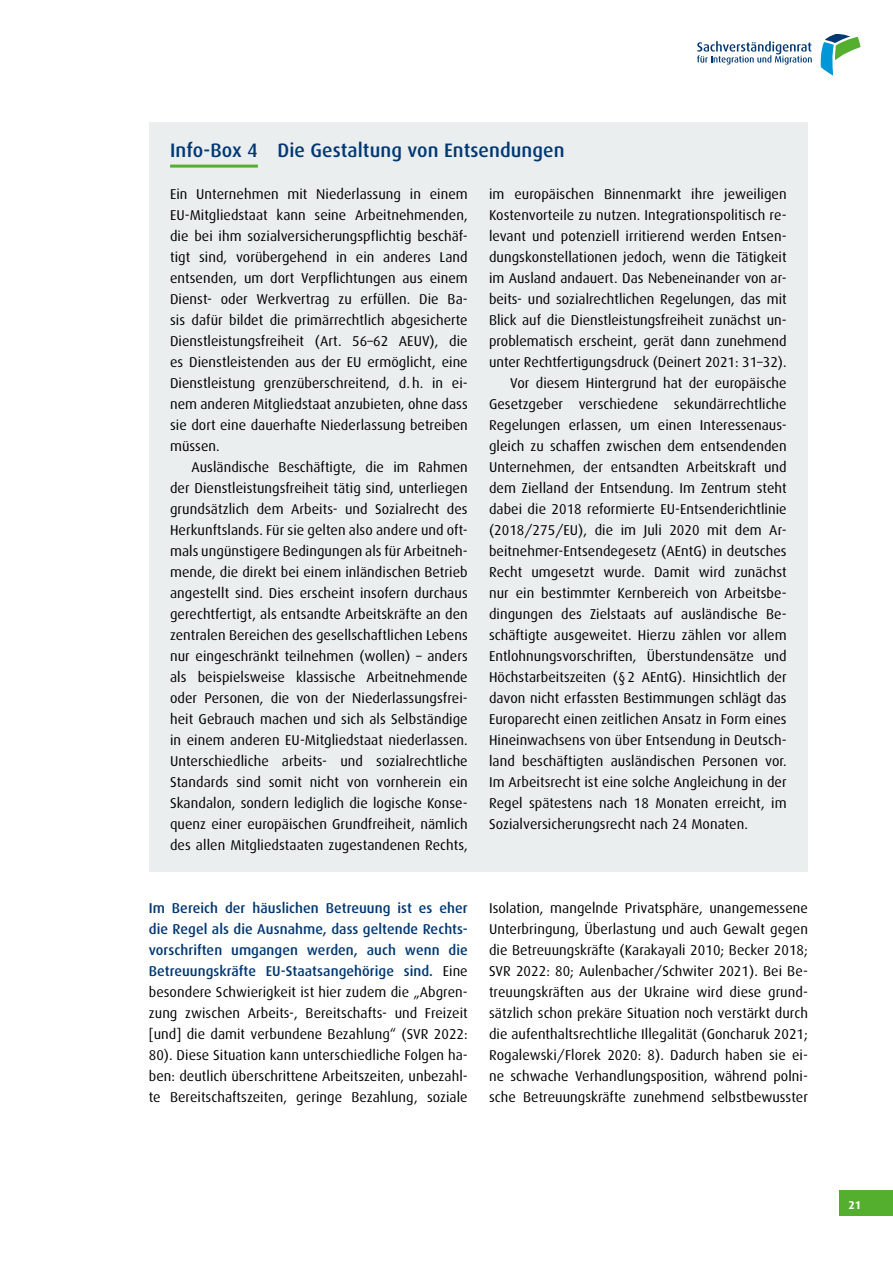
<style>
.page{position:relative;width:893px;height:1263px;background:#fff}
.page>*{position:absolute;margin:0;border:0;box-sizing:border-box;transform-origin:0 0}
.t1{font:500 19.5px "Dax";letter-spacing:.005em;color:#003874}
.t2{font:14.25px/21px "Dax";letter-spacing:.005em;color:#000;text-align:justify}
.t3{font:700 11.25px "Dax";color:#fff}
.s1{font-weight:500;color:#003874}
</style>
<div class="page">
<div style="left:840px;top:1191px;width:53px;height:25px;background:#54af2e"></div>
<svg style="left:820px;top:34px;width:40px;height:42px"></svg>
<svg style="left:697px;top:41px;width:115px;height:24px"></svg>
<div style="left:149px;top:122px;width:659px;height:56px;background:#eaeeee"></div>
<hr style="left:170px;top:165px;width:88px;height:3px;background:#54af2e">
<div style="left:128px;top:178px;width:361px;height:294px;background:#eaeeee"></div>
<div style="left:128px;top:451px;width:361px;height:420px;background:#eaeeee"></div>
<div style="left:468px;top:178px;width:361px;height:210px;background:#eaeeee"></div>
<div style="left:468px;top:367px;width:361px;height:483px;background:#eaeeee"></div>
<div style="left:468px;top:829px;width:361px;height:42px;background:#eaeeee"></div>
<div style="left:104px;top:115px;width:45px;height:756px;background:#fff"></div>
<div style="left:808px;top:115px;width:45px;height:756px;background:#fff"></div>
<h1 class="t1" style="left:170px;top:139px;width:396px">Info-Box 4 Die Gestaltung von Entsendungen</h1>
<p class="t2" style="left:170px;top:184px;width:299px">Ein Unternehmen mit Niederlassung in einem EU-Mitgliedstaat kann seine Arbeitnehmenden, die bei ihm sozialversicherungspflichtig beschäf&shy;tigt sind, vorübergehend in ein anderes Land entsenden, um dort Verpflichtungen aus einem Dienst- oder Werkvertrag zu erfüllen. Die Ba&shy;sis dafür bildet die primärrechtlich abgesicherte Dienstleistungsfreiheit (Art. 56–62 AEUV), die es Dienstleistenden aus der EU ermöglicht, eine Dienstleistung grenzüberschreitend, d. h. in ei&shy;nem anderen Mitgliedstaat anzubieten, ohne dass sie dort eine dauerhafte Niederlassung betreiben müssen.</p>
<p class="t2" style="left:170px;top:457px;width:299px;text-indent:21px">Ausländische Beschäftigte, die im Rahmen der Dienstleistungsfreiheit tätig sind, unterliegen grundsätzlich dem Arbeits- und Sozialrecht des Herkunftslands. Für sie gelten also andere und oft&shy;mals ungünstigere Bedingungen als für Arbeitneh&shy;mende, die direkt bei einem inländischen Betrieb angestellt sind. Dies erscheint insofern durchaus gerechtfertigt, als entsandte Arbeitskräfte an den zentralen Bereichen des gesellschaftlichen Lebens nur eingeschränkt teilnehmen (wollen) – anders als beispielsweise klassische Arbeitnehmende oder Personen, die von der Niederlassungsfrei&shy;heit Gebrauch machen und sich als Selbständige in einem anderen EU-Mitgliedstaat niederlassen.<br>Unterschiedliche arbeits- und sozialrechtliche Standards sind somit nicht von vornherein ein Skandalon, sondern lediglich die logische Konse&shy;quenz einer europäischen Grundfreiheit, nämlich des allen Mitgliedstaaten zugestandenen Rechts,</p>
<p class="t2" style="left:489px;top:184px;width:299px">im europäischen Binnenmarkt ihre jeweiligen</p>
<p class="t2" style="left:489px;top:205px;width:299px">Kostenvorteile zu nutzen. Integrationspolitisch re-</p>
<p class="t2" style="left:489px;top:226px;width:299px">levant und potenziell irritierend werden Entsen-</p>
<p class="t2" style="left:489px;top:247px;width:299px">dungskonstellationen jedoch, wenn die Tätigkeit</p>
<p class="t2" style="left:489px;top:268px;width:297px">im Ausland andauert. Das Nebeneinander von ar-</p>
<p class="t2" style="left:489px;top:289px;width:299px">beits- und sozialrechtlichen Regelungen, das mit</p>
<p class="t2" style="left:489px;top:310px;width:299px">Blick auf die Dienstleistungsfreiheit zunächst un-</p>
<p class="t2" style="left:489px;top:331px;width:299px">problematisch erscheint, gerät dann zunehmend</p>
<p class="t2" style="left:489px;top:352px;width:299px">unter Rechtfertigungsdruck (Deinert 2021: 31–32).</p>
<p class="t2" style="left:510px;top:373px;width:278px">Vor diesem Hintergrund hat der europäische</p>
<p class="t2" style="left:489px;top:394px;width:299px">Gesetzgeber verschiedene sekundärrechtliche</p>
<p class="t2" style="left:489px;top:415px;width:299px">Regelungen erlassen, um einen Interessenaus-</p>
<p class="t2" style="left:489px;top:436px;width:299px">gleich zu schaffen zwischen dem entsendenden</p>
<p class="t2" style="left:489px;top:457px;width:299px">Unternehmen, der entsandten Arbeitskraft und</p>
<p class="t2" style="left:489px;top:478px;width:299px">dem Zielland der Entsendung. Im Zentrum steht</p>
<p class="t2" style="left:489px;top:499px;width:299px">dabei die 2018 reformierte EU-Entsenderichtlinie</p>
<p class="t2" style="left:489px;top:520px;width:299px">(2018/275/EU), die im Juli 2020 mit dem Ar-</p>
<p class="t2" style="left:489px;top:541px;width:299px">beitnehmer-Entsendegesetz (AEntG) in deutsches</p>
<p class="t2" style="left:489px;top:562px;width:299px">Recht umgesetzt wurde. Damit wird zunächst</p>
<p class="t2" style="left:489px;top:583px;width:299px">nur ein bestimmter Kernbereich von Arbeitsbe-</p>
<p class="t2" style="left:489px;top:604px;width:299px">dingungen des Zielstaats auf ausländische Be-</p>
<p class="t2" style="left:489px;top:625px;width:299px">schäftigte ausgeweitet. Hierzu zählen vor allem</p>
<p class="t2" style="left:489px;top:646px;width:299px">Entlohnungsvorschriften, Überstundensätze und</p>
<p class="t2" style="left:489px;top:667px;width:299px">Höchstarbeitszeiten (§ 2 AEntG). Hinsichtlich der</p>
<p class="t2" style="left:489px;top:688px;width:299px">davon nicht erfassten Bestimmungen schlägt das</p>
<p class="t2" style="left:489px;top:709px;width:299px">Europarecht einen zeitlichen Ansatz in Form eines</p>
<p class="t2" style="left:489px;top:730px;width:299px">Hineinwachsens von über Entsendung in Deutsch-</p>
<p class="t2" style="left:489px;top:751px;width:299px">land beschäftigten ausländischen Personen vor.</p>
<p class="t2" style="left:489px;top:772px;width:299px">Im Arbeitsrecht ist eine solche Angleichung in der</p>
<p class="t2" style="left:489px;top:793px;width:299px">Regel spätestens nach 18 Monaten erreicht, im</p>
<p class="t2" style="left:489px;top:814px;width:260px">Sozialversicherungsrecht nach 24 Monaten.</p>
<p class="t2" style="left:149px;top:898px;width:320px"><span class="s1">Im Bereich der häuslichen Betreuung ist es eher die Regel als die Ausnahme, dass geltende Rechts&shy;vorschriften umgangen werden, auch wenn die Betreuungskräfte EU-Staatsangehörige sind.</span> Eine besondere Schwierigkeit ist hier zudem die „Abgren&shy;zung zwischen Arbeits-, Bereitschafts- und Freizeit [und] die damit verbundene Bezahlung“ (SVR 2022:<br>80). Diese Situation kann unterschiedliche Folgen ha&shy;ben: deutlich überschrittene Arbeitszeiten, unbezahl&shy;te Bereitschaftszeiten, geringe Bezahlung, soziale</p>
<p class="t2" style="left:489px;top:898px;width:320px">Isolation, mangelnde Privatsphäre, unangemessene Unterbringung, Überlastung und auch Gewalt gegen die Betreuungskräfte (Karakayali 2010; Becker 2018; SVR 2022: 80; Aulenbacher/Schwiter 2021). Bei Be&shy;treuungskräften aus der Ukraine wird diese grund&shy;sätzlich schon prekäre Situation noch verstärkt durch die aufenthaltsrechtliche Illegalität (Goncharuk 2021; Rogalewski/Florek 2020: 8). Dadurch haben sie ei&shy;ne schwache Verhandlungsposition, während polni&shy;sche Betreuungskräfte zunehmend selbstbewusster</p>
<p class="t3" style="left:848px;top:1198px;width:14px">21</p>
</div>
